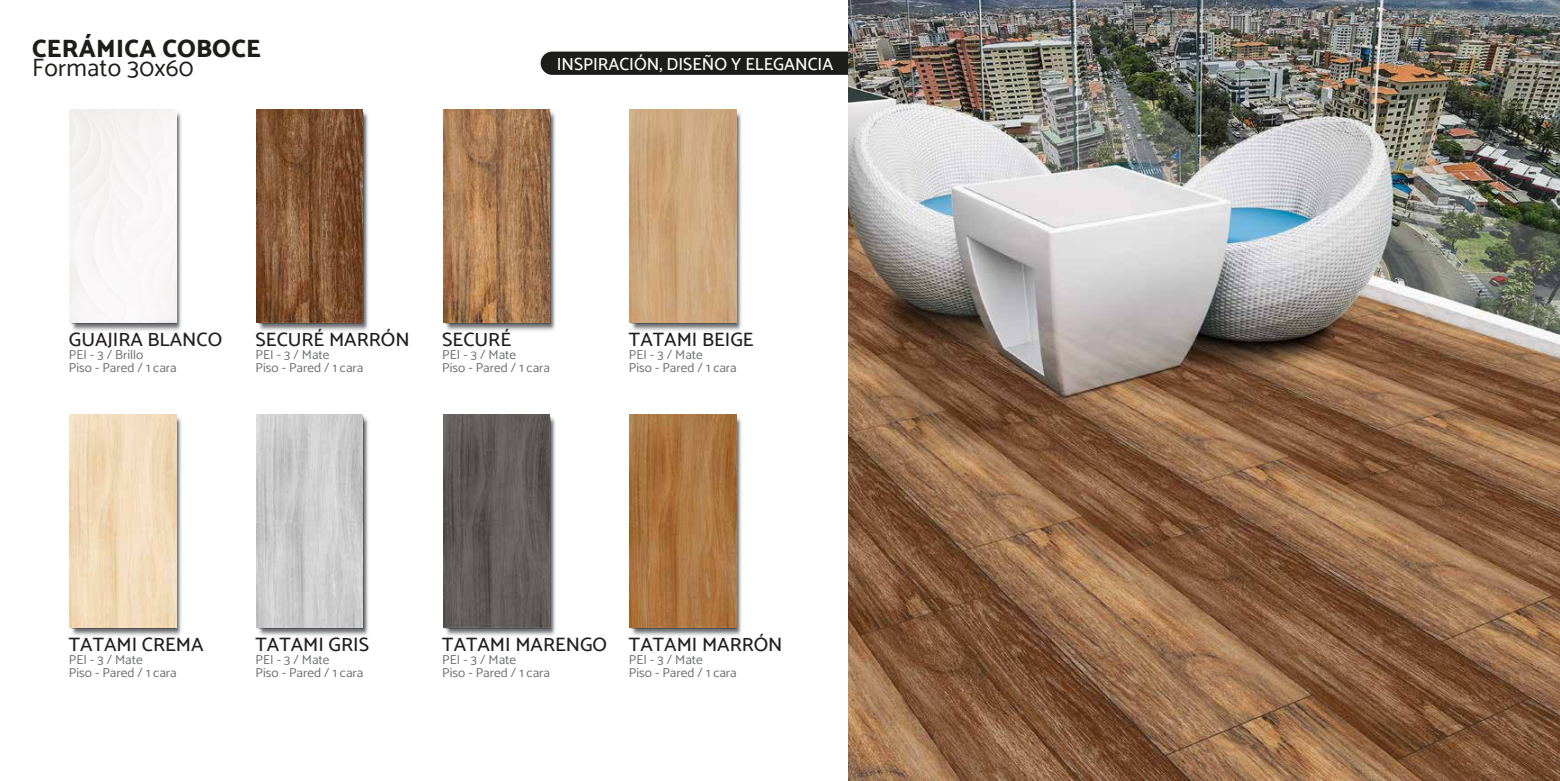
<style>
.page{position:relative;width:1560px;height:781px;background:#fff}
.page>*{position:absolute;margin:0;border:0;box-sizing:border-box;transform-origin:0 0}
.t1{font:800 25px "Catamaran";letter-spacing:.01em;color:#1d1d1b}
.t2{font:25px "Catamaran";letter-spacing:.01em;color:#1d1d1b}
.t3{font:500 19.25px "Catamaran";color:#231f20}
.t4{font:500 17.5px "Catamaran";color:#fff}
.t5{font:12.88px/12.9px "Catamaran";color:#6d6f71}
</style>
<div class="page">
<div style="left:540px;top:52px;width:347px;height:23px;background:#1d1d1b;border-radius:12px"></div>
<img style="left:849px;top:0;width:710px;height:781px">
<img style="left:70px;top:112px;width:112px;height:219px">
<div style="left:70px;top:110px;width:106px;height:212px;background:#f7f5f5"></div>
<img style="left:256px;top:111px;width:113px;height:220px">
<img style="left:256px;top:110px;width:107px;height:212px">
<img style="left:443px;top:110px;width:113px;height:221px">
<img style="left:443px;top:110px;width:106px;height:212px">
<img style="left:630px;top:110px;width:112px;height:221px">
<img style="left:630px;top:110px;width:106px;height:212px">
<img style="left:70px;top:414px;width:112px;height:222px">
<img style="left:70px;top:414px;width:106px;height:213px">
<img style="left:256px;top:416px;width:113px;height:220px">
<img style="left:256px;top:414px;width:107px;height:213px">
<img style="left:443px;top:414px;width:113px;height:222px">
<img style="left:443px;top:414px;width:106px;height:213px">
<img style="left:630px;top:414px;width:112px;height:222px">
<img style="left:630px;top:414px;width:106px;height:213px">
<h1 class="t1" style="left:32px;top:34px;width:230px">CERÁMICA COBOCE</h1>
<h1 class="t2" style="left:32px;top:53px;width:163px">Formato 30x60</h1>
<h3 class="t4" style="left:556px;top:53px;width:278px">INSPIRACIÓN, DISEÑO Y ELEGANCIA</h3>
<h2 class="t3" style="left:69px;top:328px;width:155px">GUAJIRA BLANCO</h2>
<p class="t5" style="left:69px;top:348px;width:109px">PEI - 3 / Brillo<br>Piso - Pared / 1 cara</p>
<h2 class="t3" style="left:256px;top:328px;width:155px">SECURÉ MARRÓN</h2>
<p class="t5" style="left:256px;top:348px;width:109px">PEI - 3 / Mate<br>Piso - Pared / 1 cara</p>
<h2 class="t3" style="left:442px;top:328px;width:70px">SECURÉ</h2>
<p class="t5" style="left:442px;top:348px;width:109px">PEI - 3 / Mate<br>Piso - Pared / 1 cara</p>
<h2 class="t3" style="left:629px;top:328px;width:126px">TATAMI BEIGE</h2>
<p class="t5" style="left:629px;top:348px;width:109px">PEI - 3 / Mate<br>Piso - Pared / 1 cara</p>
<h2 class="t3" style="left:69px;top:633px;width:136px">TATAMI CREMA</h2>
<p class="t5" style="left:69px;top:653px;width:109px">PEI - 3 / Mate<br>Piso - Pared / 1 cara</p>
<h2 class="t3" style="left:256px;top:633px;width:115px">TATAMI GRIS</h2>
<p class="t5" style="left:256px;top:653px;width:109px">PEI - 3 / Mate<br>Piso - Pared / 1 cara</p>
<h2 class="t3" style="left:442px;top:633px;width:166px">TATAMI MARENGO</h2>
<p class="t5" style="left:442px;top:653px;width:109px">PEI - 3 / Mate<br>Piso - Pared / 1 cara</p>
<h2 class="t3" style="left:629px;top:633px;width:155px">TATAMI MARRÓN</h2>
<p class="t5" style="left:629px;top:653px;width:109px">PEI - 3 / Mate<br>Piso - Pared / 1 cara</p>
</div>
